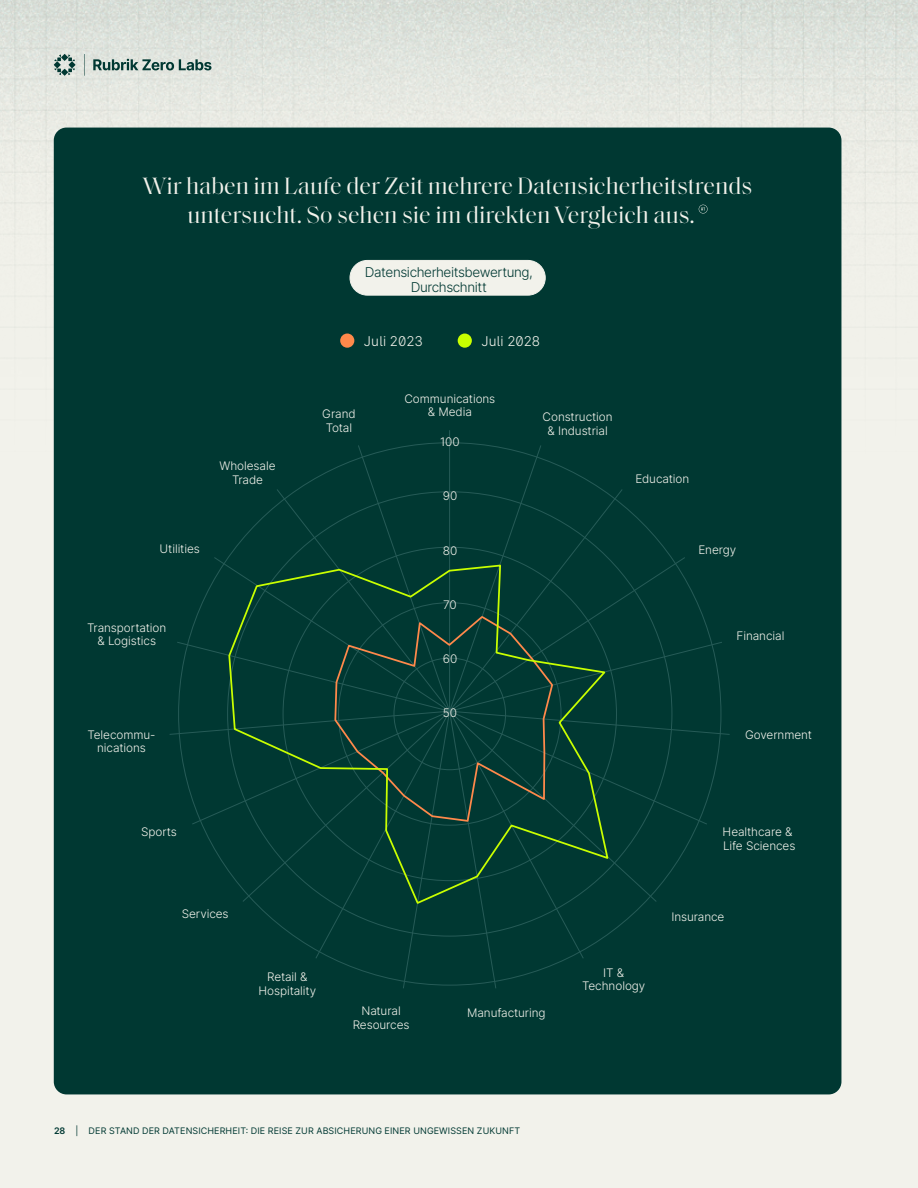
<style>
.page{position:relative;width:918px;height:1188px;background:#f2f2eb}
.page>*{position:absolute;margin:0;border:0;box-sizing:border-box;transform-origin:0 0}
.RZL3_-_Standfirst{font:24px/28.5px "Saol Display";color:#f2f2eb;text-align:center}
.RZL3_-_Standfirst-2{font:300 13.5px/15px "Inter";letter-spacing:-.03em;color:#003832;text-align:center}
.DATADEEPDIVE{font:300 13.5px "Inter";letter-spacing:.005em;color:#f2f2eb}
.t1{font:300 11.85px/13.5px "Inter";letter-spacing:-.005em;color:#f2f2eb;text-align:center}
.t2{font:9px "Inter";letter-spacing:.01em;color:#003832}
.s1{font-weight:600}
</style>
<div class="page">
<img style="left:0;top:0;width:918px;height:552px">
<svg style="left:54px;top:54px;width:158px;height:22px"></svg>
<div style="left:54px;top:128px;width:787px;height:966px;background:#003832;border-radius:13px"></div>
<svg style="left:699px;top:205px;width:9px;height:9px"></svg>
<div style="left:340px;top:334px;width:14px;height:14px;background:#ff894b;border-radius:50%"></div>
<div style="left:458px;top:334px;width:14px;height:14px;background:#c9ff00;border-radius:50%"></div>
<hr style="left:449px;top:430px;width:1px;height:281px;background:#265b57">
<svg style="left:169px;top:445px;width:561px;height:544px"></svg>
<svg style="left:227px;top:564px;width:383px;height:341px"></svg>
<div style="left:350px;top:260px;width:195px;height:35px;background:#f2f2eb;border-radius:17px"></div>
<div style="left:350px;top:260px;width:196px;height:36px;border:1px solid #f2f2eb;border-radius:17px"></div>
<p class="RZL3_-_Standfirst" style="left:143px;top:170px;width:611px">Wir haben im Laufe der Zeit mehrere Datensicherheitstrends untersucht. So sehen sie im direkten Vergleich aus.</p>
<p class="RZL3_-_Standfirst-2" style="left:365px;top:264px;width:170px">Datensicherheitsbewertung,<br>Durchschnitt</p>
<p class="t1" style="left:219px;top:459px;width:58px">Wholesale<br>Trade</p>
<p class="t1" style="left:160px;top:542px;width:42px">Utilities</p>
<p class="t1" style="left:87px;top:621px;width:80px">Transportation &amp; Logistics</p>
<p class="t1" style="left:87px;top:727px;width:70px">Telecommu&shy;nications</p>
<p class="DATADEEPDIVE" style="left:364px;top:331px;width:60px">Juli 2023</p>
<p class="DATADEEPDIVE" style="left:481px;top:331px;width:60px">Juli 2028</p>
<p class="t1" style="left:322px;top:407px;width:35px;text-align:left">Grand<br>Total</p>
<p class="t1" style="left:404px;top:392px;width:92px">Communications &amp; Media</p>
<p class="t1" style="left:440px;top:435px;width:21px">100</p>
<p class="t1" style="left:443px;top:489px;width:16px">90</p>
<p class="t1" style="left:443px;top:543px;width:16px">80</p>
<p class="t1" style="left:443px;top:598px;width:15px">70</p>
<p class="t1" style="left:443px;top:652px;width:16px">60</p>
<p class="t1" style="left:443px;top:706px;width:16px">50</p>
<p class="t1" style="left:543px;top:410px;width:72px">Construction &amp; Industrial</p>
<p class="t1" style="left:635px;top:472px;width:55px">Education</p>
<p class="t1" style="left:699px;top:542px;width:39px">Energy</p>
<p class="t1" style="left:737px;top:629px;width:49px">Financial</p>
<p class="t1" style="left:745px;top:728px;width:68px">Government</p>
<p class="t1" style="left:141px;top:824px;width:37px">Sports</p>
<p class="t1" style="left:182px;top:907px;width:48px">Services</p>
<p class="t1" style="left:259px;top:970px;width:59px">Retail &amp;<br>Hospitality</p>
<p class="t1" style="left:582px;top:966px;width:65px">IT &amp;<br>Technology</p>
<p class="t1" style="left:723px;top:825px;width:74px;text-align:left">Healthcare &amp;<br>Life Sciences</p>
<p class="t1" style="left:671px;top:909px;width:55px">Insurance</p>
<p class="t1" style="left:353px;top:1004px;width:58px">Natural<br>Resources</p>
<p class="t1" style="left:467px;top:1006px;width:80px">Manufacturing</p>
<p class="t2" style="left:54px;top:1124px;width:468px"><span class="s1">28</span> | DER STAND DER DATENSICHERHEIT: DIE REISE ZUR ABSICHERUNG EINER UNGEWISSEN ZUKUNFT</p>
</div>
